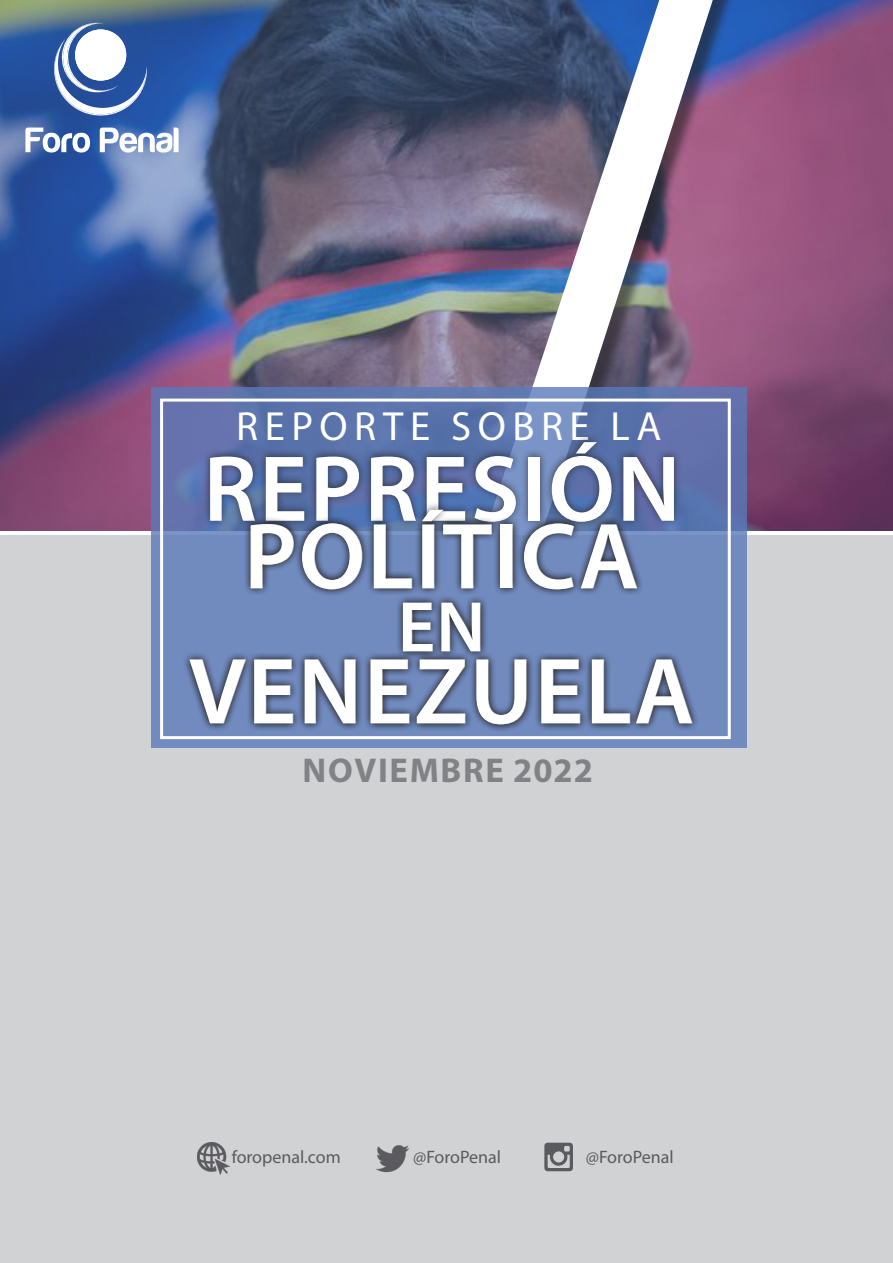
<style>
.page{position:relative;width:893px;height:1263px;background:#fff}
.page>*{position:absolute;margin:0;border:0;box-sizing:border-box;transform-origin:0 0}
.t1{font:600 94.5px "Myriad Pro";letter-spacing:.02em;color:#fff}
.t2{font:600 72px "Myriad Pro";color:#fff}
.t3{font:40.8px "Myriad Pro";letter-spacing:.16em;color:#fff}
.t4{font:700 34.5px "Myriad Pro";letter-spacing:.05em;color:#808285}
.t5{font:18px "Myriad Pro";color:#5b5b5f}
</style>
<div class="page">
<img style="left:0;top:0;width:893px;height:531px">
<div style="left:484px;top:0;width:259px;height:564px;background:#231f20;opacity:.6"></div>
<img style="left:480px;top:0;width:233px;height:388px">
<div style="left:0;top:535px;width:893px;height:728px;background:#d1d2d4"></div>
<svg style="left:151px;top:388px;width:595px;height:360px;background:#677eb5"></svg>
<div style="left:160px;top:399px;width:571px;height:340px;border:3px solid #fff"></div>
<div style="left:183px;top:434px;width:517px;height:298px;background:#231f20;opacity:.75"></div>
<div style="left:182px;top:502px;width:517px;height:230px;background:#231f20;opacity:.75"></div>
<svg style="left:25px;top:128px;width:65px;height:25px"></svg>
<svg style="left:100px;top:128px;width:79px;height:25px"></svg>
<svg style="left:48px;top:23px;width:99px;height:98px"></svg>
<img style="left:197px;top:1143px;width:33px;height:31px">
<img style="left:377px;top:1145px;width:31px;height:27px">
<svg style="left:544px;top:1143px;width:29px;height:28px"></svg>
<p class="t3" style="left:236px;top:401px;width:427px">REPORTE SOBRE LA</p>
<p class="t1" style="left:203px;top:429px;width:479px">REPRESIÓN</p>
<p class="t1" style="left:244px;top:496px;width:397px">POLÍTICA</p>
<p class="t2" style="left:398px;top:581px;width:89px">EN</p>
<p class="t1" style="left:189px;top:631px;width:507px">VENEZUELA</p>
<p class="t4" style="left:303px;top:748px;width:292px">NOVIEMBRE 2022</p>
<p class="t5" style="left:232px;top:1146px;width:111px">foropenal.com</p>
<p class="t5" style="left:413px;top:1146px;width:90px">@ForoPenal</p>
<p class="t5" style="left:586px;top:1146px;width:90px">@ForoPenal</p>
</div>
